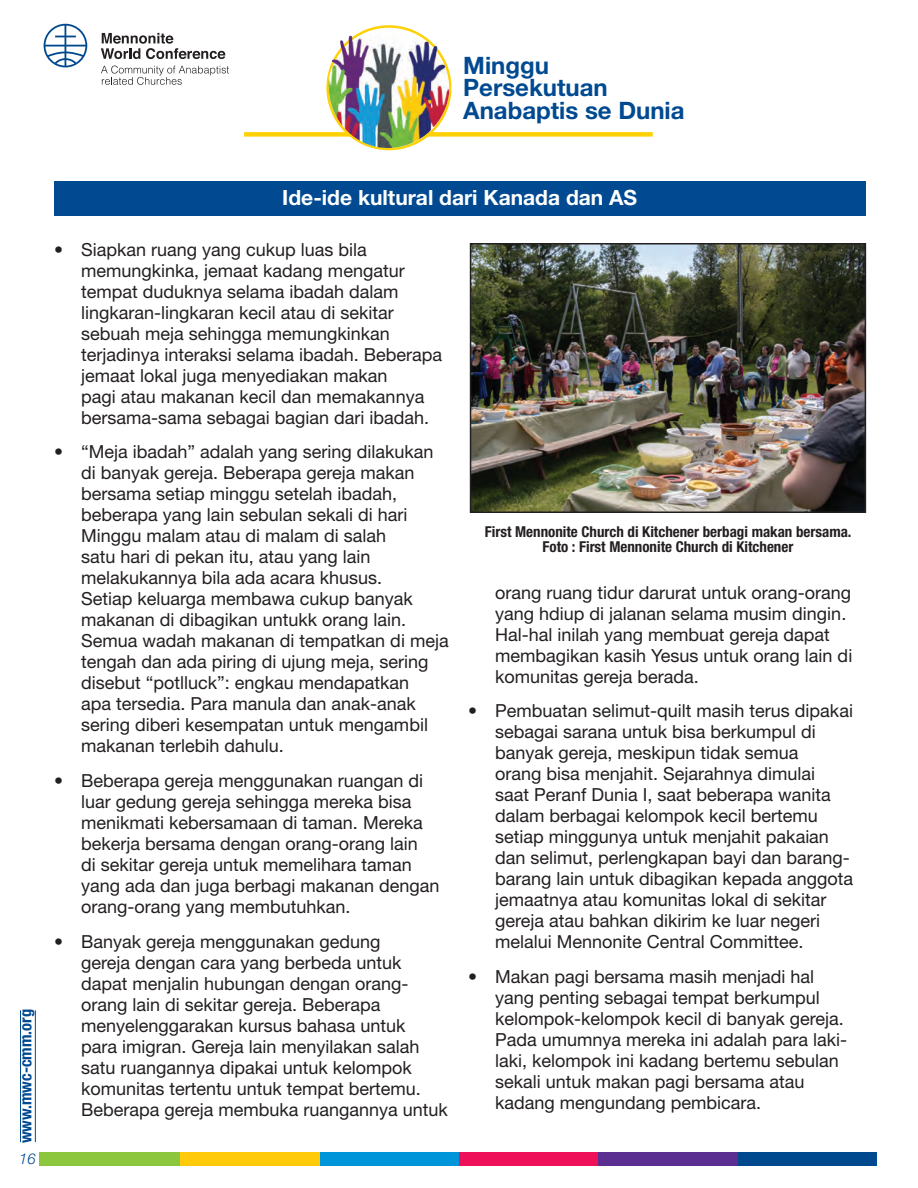
<style>
.page{position:relative;width:918px;height:1188px;background:#fff}
.page>*{position:absolute;margin:0;border:0;box-sizing:border-box;transform-origin:0 0}
.t1{font:700 24px/22.5px "Helvetica Neue";color:#014a91}
.t2{font:700 21px "Helvetica Neue";color:#fff}
.t3{font:18px/21px "Helvetica Neue LT Std";color:#231f20}
.t4{font:700 condensed 16.5px "Helvetica Neue LT Std";color:#014a91}
.t5{font:700 condensed 15px/15px "Helvetica Neue LT Std";color:#231f20;text-align:center}
.t6{font:italic 300 15px "Helvetica Neue LT Std";color:#014a91}
</style>
<div class="page">
<div style="left:244px;top:132px;width:409px;height:5px;background:#fed105"></div>
<img style="left:325px;top:28px;width:125px;height:121px">
<div style="left:736px;top:1153px;width:141px;height:13px;background:#01498e"></div>
<div style="left:597px;top:1153px;width:141px;height:13px;background:#5b2e91"></div>
<div style="left:458px;top:1153px;width:140px;height:13px;background:#ee1059"></div>
<div style="left:318px;top:1153px;width:141px;height:13px;background:#0095d9"></div>
<div style="left:179px;top:1153px;width:140px;height:13px;background:#feca0a"></div>
<div style="left:39px;top:1153px;width:141px;height:13px;background:#8bc63e"></div>
<svg style="left:101px;top:33px;width:124px;height:26px"></svg>
<svg style="left:101px;top:66px;width:128px;height:19px"></svg>
<svg style="left:44px;top:24px;width:43px;height:43px"></svg>
<hr style="left:20px;top:1010px;width:1px;height:132px;background:#014a91">
<hr style="left:35px;top:1010px;width:1px;height:132px;background:#014a91">
<img style="left:473px;top:246px;width:390px;height:264px">
<div style="left:470px;top:243px;width:396px;height:270px;border:2px solid #231f20"></div>
<div style="left:54px;top:181px;width:811px;height:34px;background:#014a91"></div>
<h1 class="t1" style="left:463px;top:53px;width:223px">Minggu<br>Persekutuan<br>Anabaptis se Dunia</h1>
<p class="t4" style="left:16px;top:1143px;width:136px;rotate:-90deg">www.mwc-cmm.org</p>
<p class="t6" style="left:19px;top:1150px;width:18px">16</p>
<p class="t2" style="left:282px;top:185px;width:356px">Ide-ide kultural dari Kanada dan AS</p>
<p class="t3" style="left:81px;top:239px;width:363px;text-indent:-27px">• Siapkan ruang yang cukup luas bila memungkinka, jemaat kadang mengatur tempat duduknya selama ibadah dalam lingkaran-lingkaran kecil atau di sekitar sebuah meja sehingga memungkinkan terjadinya interaksi selama ibadah. Beberapa jemaat lokal juga menyediakan makan<br>pagi atau makanan kecil dan memakannya bersama-sama sebagai bagian dari ibadah.</p>
<p class="t3" style="left:81px;top:441px;width:369px;text-indent:-27px">• “Meja ibadah” adalah yang sering dilakukan di banyak gereja. Beberapa gereja makan bersama setiap minggu setelah ibadah, beberapa yang lain sebulan sekali di hari Minggu malam atau di malam di salah<br>satu hari di pekan itu, atau yang lain melakukannya bila ada acara khusus.<br>Setiap keluarga membawa cukup banyak makanan di dibagikan untukk orang lain.<br>Semua wadah makanan di tempatkan di meja tengah dan ada piring di ujung meja, sering disebut “potlluck”: engkau mendapatkan<br>apa tersedia. Para manula dan anak-anak sering diberi kesempatan untuk mengambil makanan terlebih dahulu.</p>
<p class="t3" style="left:81px;top:770px;width:360px;text-indent:-27px">• Beberapa gereja menggunakan ruangan di luar gedung gereja sehingga mereka bisa menikmati kebersamaan di taman. Mereka bekerja bersama dengan orang-orang lain<br>di sekitar gereja untuk memelihara taman yang ada dan juga berbagi makanan dengan orang-orang yang membutuhkan.</p>
<p class="t3" style="left:81px;top:930px;width:368px;text-indent:-27px">• Banyak gereja menggunakan gedung<br>gereja dengan cara yang berbeda untuk dapat menjalin hubungan dengan orang&shy;orang lain di sekitar gereja. Beberapa menyelenggarakan kursus bahasa untuk<br>para imigran. Gereja lain menyilakan salah satu ruangannya dipakai untuk kelompok komunitas tertentu untuk tempat bertemu.<br>Beberapa gereja membuka ruangannya untuk</p>
<p class="t5" style="left:485px;top:524px;width:368px">First Mennonite Church di Kitchener berbagi makan bersama.<br>Foto : First Mennonite Church di Kitchener</p>
<p class="t3" style="left:495px;top:582px;width:359px">orang ruang tidur darurat untuk orang-orang yang hdiup di jalanan selama musim dingin.<br>Hal-hal inilah yang membuat gereja dapat membagikan kasih Yesus untuk orang lain di komunitas gereja berada.</p>
<p class="t3" style="left:495px;top:700px;width:360px;text-indent:-27px">• Pembuatan selimut-quilt masih terus dipakai sebagai sarana untuk bisa berkumpul di banyak gereja, meskipun tidak semua<br>orang bisa menjahit. Sejarahnya dimulai saat Peranf Dunia I, saat beberapa wanita dalam berbagai kelompok kecil bertemu setiap minggunya untuk menjahit pakaian dan selimut, perlengkapan bayi dan barang&shy;barang lain untuk dibagikan kepada anggota jemaatnya atau komunitas lokal di sekitar gereja atau bahkan dikirim ke luar negeri melalui Mennonite Central Committee.</p>
<p class="t3" style="left:495px;top:966px;width:354px;text-indent:-27px">• Makan pagi bersama masih menjadi hal yang penting sebagai tempat berkumpul kelompok-kelompok kecil di banyak gereja.<br>Pada umumnya mereka ini adalah para laki&shy;laki, kelompok ini kadang bertemu sebulan sekali untuk makan pagi bersama atau kadang mengundang pembicara.</p>
</div>
